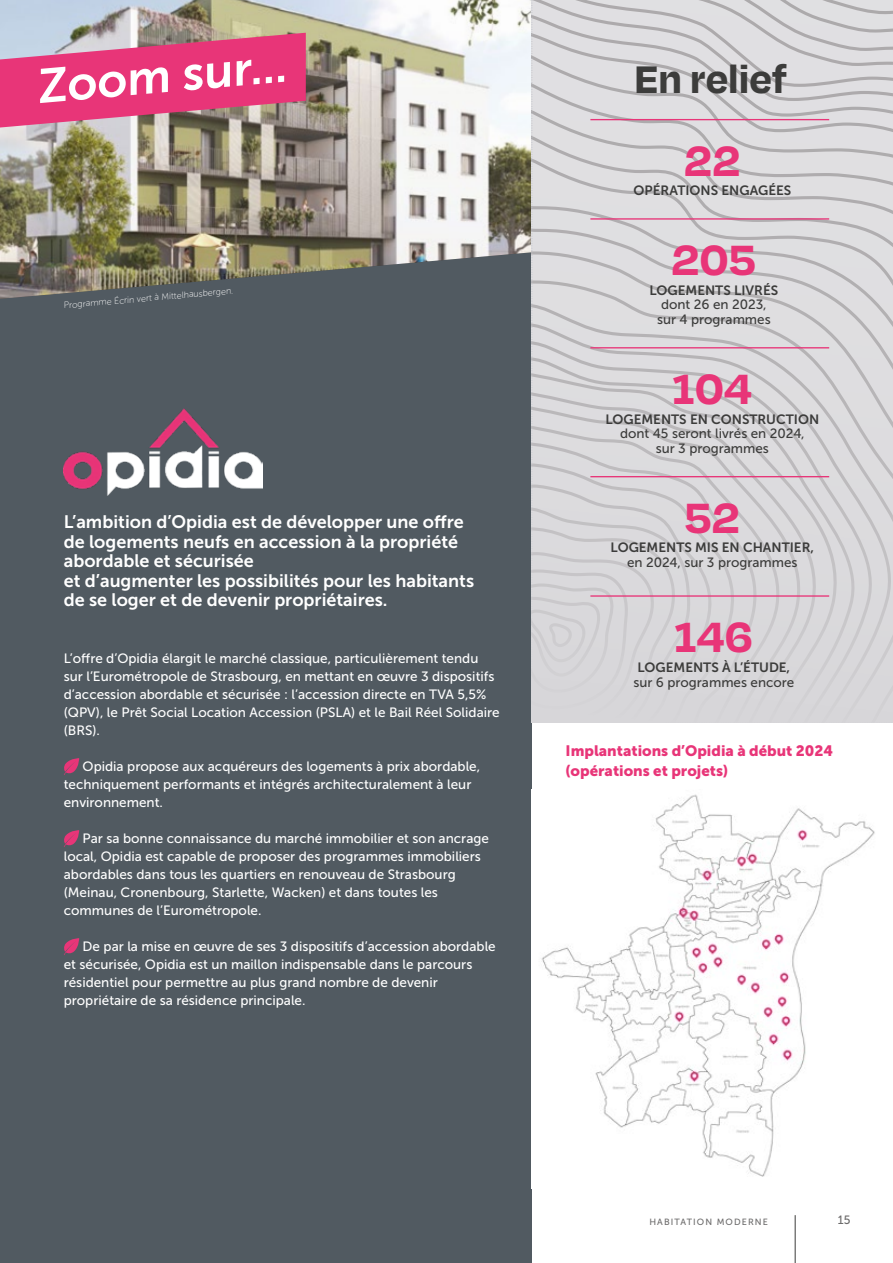
<style>
.page{position:relative;width:893px;height:1263px;background:#fff}
.page>*{position:absolute;margin:0;border:0;box-sizing:border-box;transform-origin:0 0}
.t1{font:700 48.75px "Degular";color:#e83578}
.t2{font:48px "Museo Sans 700";color:#fff}
.t3{font:700 44.25px "Degular";color:#3c3c3b}
.t4{font:18px/19.5px "Museo Sans 700";color:#fff}
.t5{font:15px/19.5px "Museo Sans 900";color:#e83578}
.t6{font:13.5px/18px "Museo Sans 500";color:#fff}
.t7{font:13.5px/14.9px "Museo Sans 500";color:#3c3c3b}
.t8{font:13.5px "Museo Sans 700";color:#3c3c3b}
.t9{font:12px "Museo Sans 500";color:#6b6a6a}
.t10{font:9px "Museo Sans 100";color:#fff}
.t11{font:9px "Museo Sans 500";letter-spacing:.12em;color:#6b6a6a}
</style>
<div class="page">
<div style="left:0;top:0;width:531px;height:1263px;background:#515a61"></div>
<img style="left:0;top:0;width:531px;height:299px">
<svg style="left:531px;top:0;width:362px;height:723px;background:#d7d6d9"></svg>
<hr style="left:590px;top:218px;width:239px;height:2px;background:#e83578">
<hr style="left:590px;top:476px;width:239px;height:1px;background:#e83578">
<hr style="left:590px;top:119px;width:239px;height:1px;background:#e83578">
<hr style="left:590px;top:347px;width:239px;height:1px;background:#e83578">
<hr style="left:590px;top:595px;width:239px;height:2px;background:#e83578">
<svg style="left:64px;top:758px;width:15px;height:17px"></svg>
<svg style="left:64px;top:830px;width:15px;height:17px"></svg>
<svg style="left:64px;top:938px;width:15px;height:17px"></svg>
<img style="left:64px;top:408px;width:198px;height:87px">
<hr style="left:795px;top:1215px;width:1px;height:48px;background:#3c3c3b">
<svg style="left:0;top:33px;width:306px;height:95px;background:#d65685"></svg>
<img style="left:541px;top:794px;width:334px;height:383px">
<h2 class="t2" style="left:34px;top:60px;width:251px;rotate:-5deg">Zoom sur...</h2>
<p class="t10" style="left:63px;top:301px;width:172px;rotate:-5deg">Programme Écrin vert à Mittelhausbergen.</p>
<h3 class="t4" style="left:64px;top:512px;width:412px">L’ambition d’Opidia est de développer une offre de logements neufs en accession à la propriété abordable et sécurisée<br>et d’augmenter les possibilités pour les habitants de se loger et de devenir propriétaires.</h3>
<p class="t6" style="left:64px;top:649px;width:437px">L’offre d’Opidia élargit le marché classique, particulièrement tendu sur l’Eurométropole de Strasbourg, en mettant en œuvre 3 dispositifs d’accession abordable et sécurisée : l’accession directe en TVA 5,5% (QPV), le Prêt Social Location Accession (PSLA) et le Bail Réel Solidaire (BRS).</p>
<p class="t6" style="left:64px;top:757px;width:418px;text-indent:19px">Opidia propose aux acquéreurs des logements à prix abordable, techniquement performants et intégrés architecturalement à leur environnement.</p>
<p class="t6" style="left:64px;top:829px;width:427px;text-indent:19px">Par sa bonne connaissance du marché immobilier et son ancrage local, Opidia est capable de proposer des programmes immobiliers abordables dans tous les quartiers en renouveau de Strasbourg (Meinau, Cronenbourg, Starlette, Wacken) et dans toutes les communes de l’Eurométropole.</p>
<p class="t6" style="left:64px;top:937px;width:433px;text-indent:19px">De par la mise en œuvre de ses 3 dispositifs d’accession abordable et sécurisée, Opidia est un maillon indispensable dans le parcours résidentiel pour permettre au plus grand nombre de devenir propriétaire de sa résidence principale.</p>
<h3 class="t3" style="left:634px;top:51px;width:154px">En relief</h3>
<h1 class="t1" style="left:684px;top:130px;width:58px">22</h1>
<p class="t8" style="left:634px;top:183px;width:159px">OPÉRATIONS ENGAGÉES</p>
<h1 class="t1" style="left:671px;top:229px;width:86px">205</h1>
<p class="t8" style="left:650px;top:282px;width:130px">LOGEMENTS LIVRÉS</p>
<p class="t7" style="left:657px;top:297px;width:115px">dont 26 en 2023, sur 4 programmes</p>
<h1 class="t1" style="left:673px;top:358px;width:81px">104</h1>
<p class="t8" style="left:605px;top:411px;width:215px">LOGEMENTS EN CONSTRUCTION</p>
<p class="t7" style="left:620px;top:426px;width:186px;text-align:center">dont 45 seront livrés en 2024, sur 3 programmes</p>
<h1 class="t1" style="left:684px;top:487px;width:58px">52</h1>
<p class="t8" style="left:611px;top:540px;width:205px">LOGEMENTS MIS EN CHANTIER,</p>
<p class="t7" style="left:627px;top:555px;width:172px">en 2024, sur 3 programmes</p>
<h1 class="t1" style="left:675px;top:606px;width:80px">146</h1>
<p class="t8" style="left:637px;top:660px;width:154px">LOGEMENTS À L’ÉTUDE,</p>
<p class="t7" style="left:633px;top:674px;width:162px">sur 6 programmes encore</p>
<p class="t5" style="left:566px;top:741px;width:269px">Implantations d’Opidia à début 2024 (opérations et projets)</p>
<p class="t11" style="left:649px;top:1217px;width:120px">HABITATION MODERNE</p>
<p class="t9" style="left:838px;top:1213px;width:14px">15</p>
</div>
